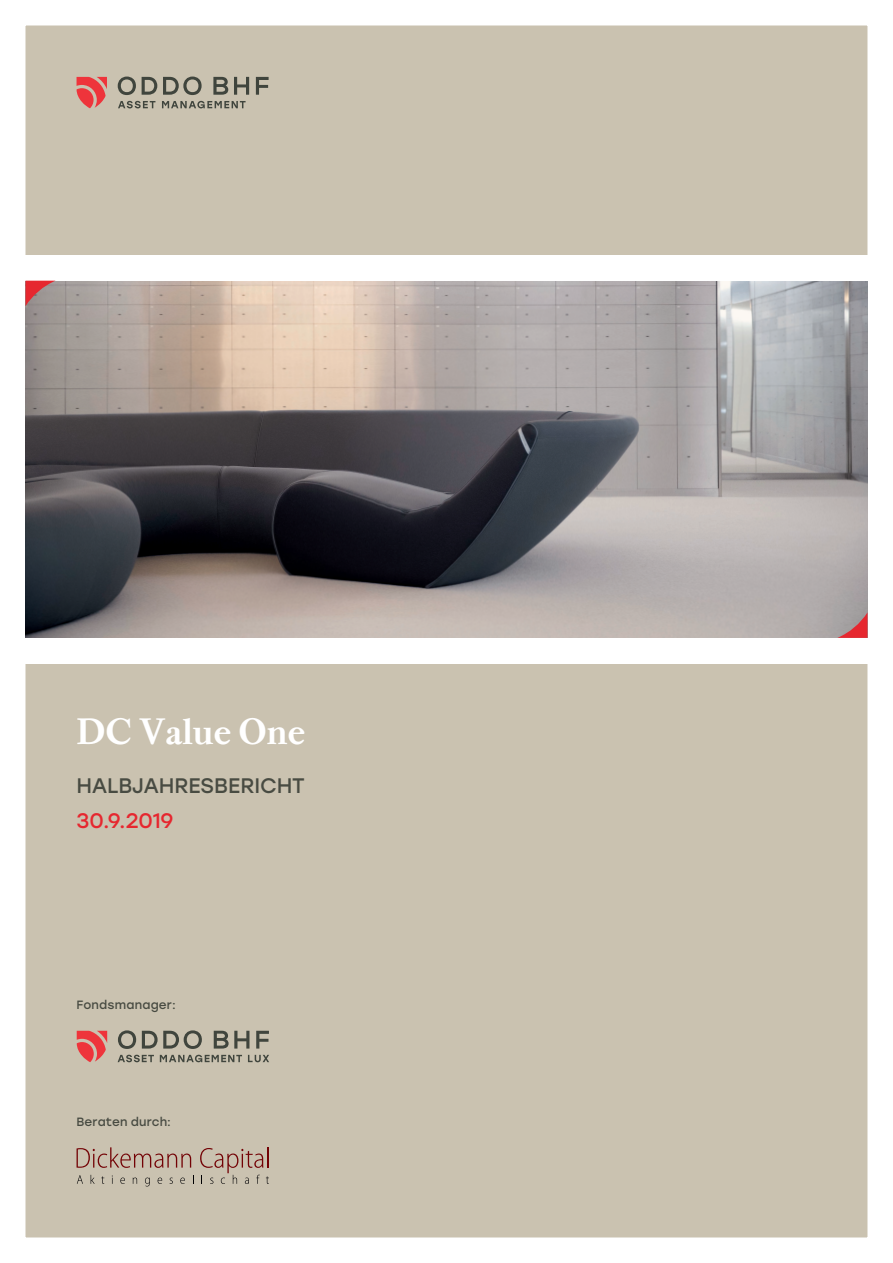
<style>
.page{position:relative;width:893px;height:1263px;background:#fff}
.page>*{position:absolute;margin:0;border:0;box-sizing:border-box;transform-origin:0 0}
.t1{font:700 39px "Pradell";color:#fff}
.t2{font:21px "Stolzl";letter-spacing:-.005em;color:#484b42}
.t3{font:21px "Stolzl";letter-spacing:-.01em;color:#e6272f}
.t4{font:12px "Stolzl";letter-spacing:.015em;color:#484b42}
</style>
<div class="page">
<div style="left:13px;top:13px;width:867px;height:1237px;background:#cac2b0"></div>
<div style="left:0;top:0;width:893px;height:1263px;border:26px solid #fff"></div>
<img style="left:26px;top:281px;width:841px;height:357px">
<div style="left:0;top:255px;width:893px;height:26px;background:#fff"></div>
<div style="left:0;top:638px;width:893px;height:25px;background:#fff"></div>
<svg style="left:26px;top:281px;width:30px;height:25px"></svg>
<svg style="left:837px;top:612px;width:30px;height:26px"></svg>
<svg style="left:118px;top:101px;width:37px;height:7px"></svg>
<svg style="left:162px;top:101px;width:84px;height:7px"></svg>
<svg style="left:118px;top:77px;width:18px;height:18px"></svg>
<svg style="left:142px;top:77px;width:15px;height:18px"></svg>
<svg style="left:163px;top:77px;width:39px;height:18px"></svg>
<svg style="left:213px;top:77px;width:15px;height:18px"></svg>
<svg style="left:234px;top:77px;width:15px;height:18px"></svg>
<svg style="left:256px;top:77px;width:13px;height:18px"></svg>
<svg style="left:77px;top:77px;width:30px;height:31px"></svg>
<svg style="left:118px;top:1055px;width:36px;height:7px"></svg>
<svg style="left:160px;top:1055px;width:82px;height:7px"></svg>
<svg style="left:248px;top:1055px;width:21px;height:7px"></svg>
<svg style="left:118px;top:1030px;width:18px;height:19px"></svg>
<svg style="left:142px;top:1030px;width:60px;height:19px"></svg>
<svg style="left:214px;top:1031px;width:35px;height:17px"></svg>
<svg style="left:256px;top:1031px;width:13px;height:17px"></svg>
<svg style="left:77px;top:1031px;width:30px;height:31px"></svg>
<svg style="left:77px;top:1147px;width:114px;height:21px"></svg>
<hr style="left:267px;top:1147px;width:2px;height:20px;background:#730205">
<svg style="left:77px;top:1175px;width:6px;height:9px"></svg>
<svg style="left:91px;top:1175px;width:4px;height:9px"></svg>
<svg style="left:101px;top:1176px;width:3px;height:8px"></svg>
<svg style="left:120px;top:1177px;width:5px;height:7px"></svg>
<svg style="left:133px;top:1177px;width:4px;height:7px"></svg>
<svg style="left:145px;top:1177px;width:5px;height:9px"></svg>
<svg style="left:158px;top:1177px;width:4px;height:7px"></svg>
<svg style="left:170px;top:1177px;width:3px;height:7px"></svg>
<svg style="left:180px;top:1177px;width:5px;height:7px"></svg>
<svg style="left:200px;top:1148px;width:69px;height:36px"></svg>
<h1 class="t1" style="left:77px;top:708px;width:230px">DC Value One</h1>
<h2 class="t2" style="left:77px;top:770px;width:230px">HALBJAHRESBERICHT</h2>
<h2 class="t3" style="left:77px;top:806px;width:99px">30.9.2019</h2>
<p class="t4" style="left:77px;top:996px;width:101px">Fondsmanager:</p>
<p class="t4" style="left:77px;top:1113px;width:96px">Beraten durch:</p>
</div>
